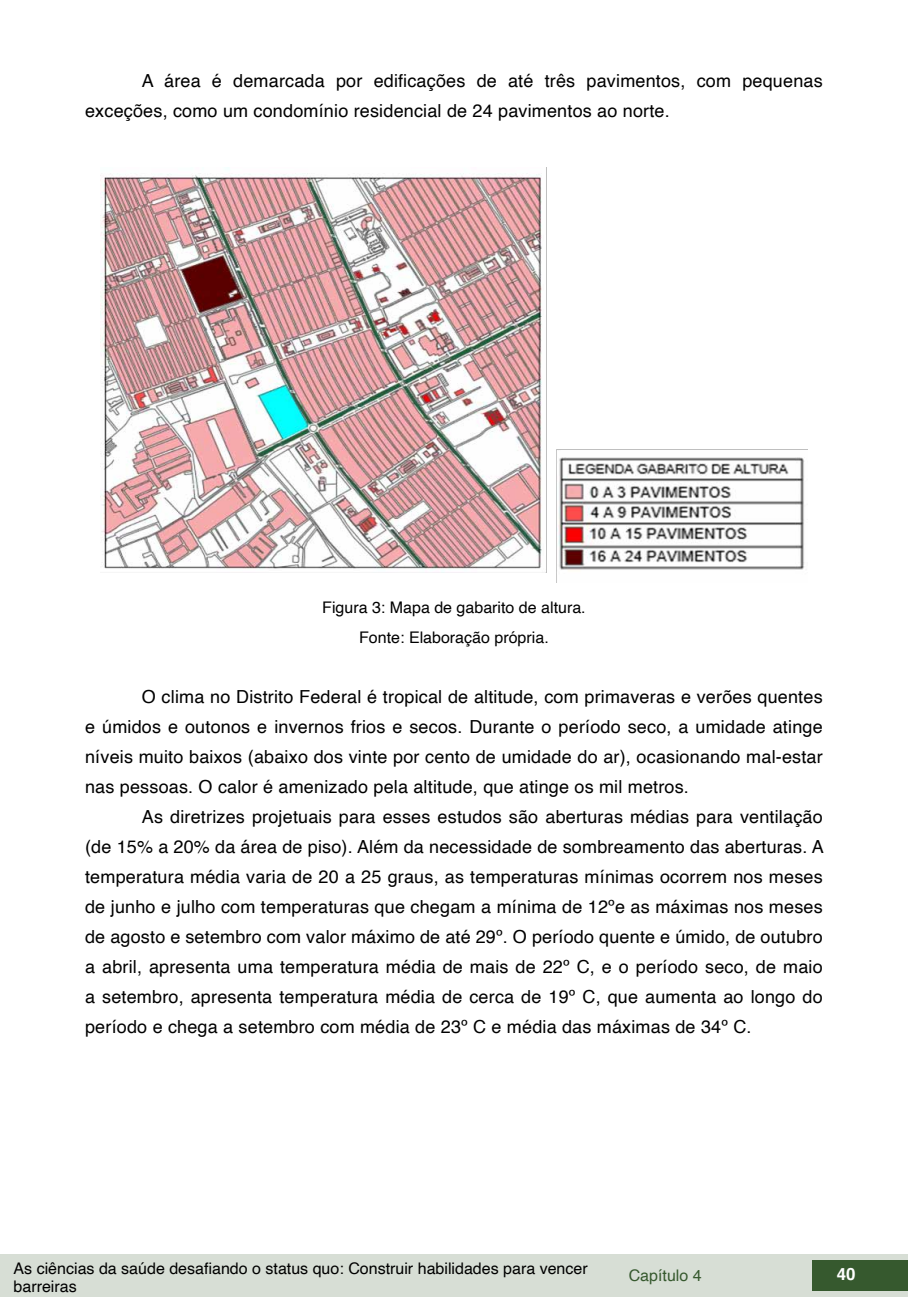
<style>
.page{position:relative;width:908px;height:1304px;background:#fff}
.page>*{position:absolute;margin:0;border:0;box-sizing:border-box;transform-origin:0 0}
.t1{font:18px/30px "Helvetica";letter-spacing:.01em;color:#000;text-align:justify}
.t2{font:700 16.8px "Helvetica";color:#fff}
.t3{font:16px/18.2px "Helvetica";color:#000}
.t4{font:16px "Helvetica";color:#36592e}
</style>
<div class="page">
<div style="left:0;top:1254px;width:906px;height:43px;background:#d7ded5"></div>
<div style="left:812px;top:1261px;width:95px;height:30px;background:#36592e"></div>
<img style="left:100px;top:167px;width:707px;height:415px">
<p class="t1" style="left:85px;top:66px;width:738px;text-indent:57px">A área é demarcada por edificações de até três pavimentos, com pequenas exceções, como um condomínio residencial de 24 pavimentos ao norte.</p>
<p class="t3" style="left:322px;top:592px;width:265px;line-height:30.6px;text-align:center">Figura 3: Mapa de gabarito de altura.<br>Fonte: Elaboração própria.</p>
<p class="t1" style="left:85px;top:682px;width:738px;text-indent:57px">O clima no Distrito Federal é tropical de altitude, com primaveras e verões quentes e úmidos e outonos e invernos frios e secos. Durante o período seco, a umidade atinge níveis muito baixos (abaixo dos vinte por cento de umidade do ar), ocasionando mal-estar nas pessoas. O calor é amenizado pela altitude, que atinge os mil metros.</p>
<p class="t1" style="left:85px;top:802px;width:739px;text-indent:57px">As diretrizes projetuais para esses estudos são aberturas médias para ventilação (de 15% a 20% da área de piso). Além da necessidade de sombreamento das aberturas. A temperatura média varia de 20 a 25 graus, as temperaturas mínimas ocorrem nos meses de junho e julho com temperaturas que chegam a mínima de 12ºe as máximas nos meses de agosto e setembro com valor máximo de até 29º. O período quente e úmido, de outubro a abril, apresenta uma temperatura média de mais de 22º C, e o período seco, de maio a setembro, apresenta temperatura média de cerca de 19º C, que aumenta ao longo do período e chega a setembro com média de 23º C e média das máximas de 34º C.</p>
<p class="t3" style="left:14px;top:1260px;width:575px">As ciências da saúde desafiando o status quo: Construir habilidades para vencer barreiras</p>
<p class="t4" style="left:628px;top:1263px;width:74px">Capítulo 4</p>
<p class="t2" style="left:836px;top:1261px;width:20px">40</p>
</div>
